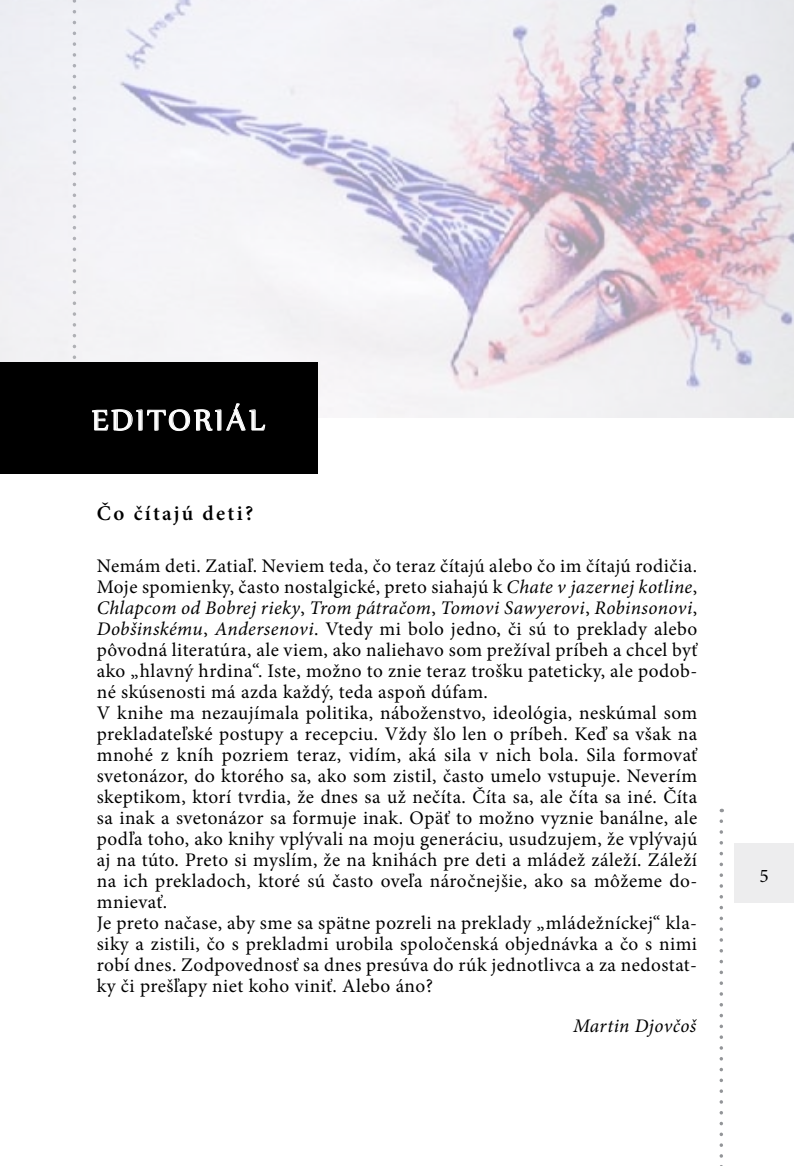
<style>
.page{position:relative;width:794px;height:1166px;background:#fff}
.page>*{position:absolute;margin:0;border:0;box-sizing:border-box;transform-origin:0 0}
.t1{font:35px "Nyala";letter-spacing:.08em;color:#fff}
.t2{font:600 21px "Minion Pro";letter-spacing:.11em;color:#000}
.t3{font:19.25px/21px "Minion Pro";letter-spacing:.025em;color:#000}
.t4{font:italic 19.25px "Minion Pro";letter-spacing:.02em;color:#000}
.s1{font-style:italic}
</style>
<div class="page">
<div style="left:734px;top:843px;width:60px;height:60px;background:#ededee"></div>
<svg style="left:719px;top:821px;width:4px;height:345px"></svg>
<img style="left:0;top:0;width:794px;height:418px">
<div style="left:0;top:362px;width:317px;height:111px;background:#000"></div>
<svg style="left:92px;top:403px;width:174px;height:28px"></svg>
<h1 class="t1" style="left:92px;top:399px;width:175px">EDITORIÁL</h1>
<p class="t2" style="left:97px;top:499px;width:158px">Čo čítajú deti?</p>
<p class="t3" style="left:97px;top:555px;width:602px">Nemám deti. Zatiaľ. Neviem teda, čo teraz čítajú alebo čo im čítajú rodičia.<br>Moje spomienky, často nostalgické, preto siahajú k <span class="s1">Chate v jazernej kotline</span>, <span class="s1">Chlapcom od Bobrej rieky</span>, <span class="s1">Trom pátračom</span>, <span class="s1">Tomovi Sawyerovi</span>, <span class="s1">Robinsonovi</span>, <span class="s1">Dobšinskému</span>, <span class="s1">Andersenovi</span>. Vtedy mi bolo jedno, či sú to preklady alebo pôvodná literatúra, ale viem, ako naliehavo som prežíval príbeh a chcel byť ako „hlavný hrdina“. Iste, možno to znie teraz trošku pateticky, ale podob&shy;né skúsenosti má azda každý, teda aspoň dúfam.<br>V knihe ma nezaujímala politika, náboženstvo, ideológia, neskúmal som prekladateľské postupy a recepciu. Vždy šlo len o príbeh. Keď sa však na mnohé z kníh pozriem teraz, vidím, aká sila v nich bola. Sila formovať svetonázor, do ktorého sa, ako som zistil, často umelo vstupuje. Neverím skeptikom, ktorí tvrdia, že dnes sa už nečíta. Číta sa, ale číta sa iné. Číta sa inak a svetonázor sa formuje inak. Opäť to možno vyznie banálne, ale podľa toho, ako knihy vplývali na moju generáciu, usudzujem, že vplývajú aj na túto. Preto si myslím, že na knihách pre deti a mládež záleží. Záleží na ich prekladoch, ktoré sú často oveľa náročnejšie, ako sa môžeme do&shy;mnievať.<br>Je preto načase, aby sme sa spätne pozreli na preklady „mládežníckej“ kla&shy;siky a zistili, čo s prekladmi urobila spoločenská objednávka a čo s nimi robí dnes. Zodpovednosť sa dnes presúva do rúk jednotlivca a za nedostat&shy;ky či prešľapy niet koho viniť. Alebo áno?</p>
<p class="t4" style="left:573px;top:1012px;width:125px">Martin Djovčoš</p>
<p class="t3" style="left:759px;top:865px;width:11px">5</p>
</div>
